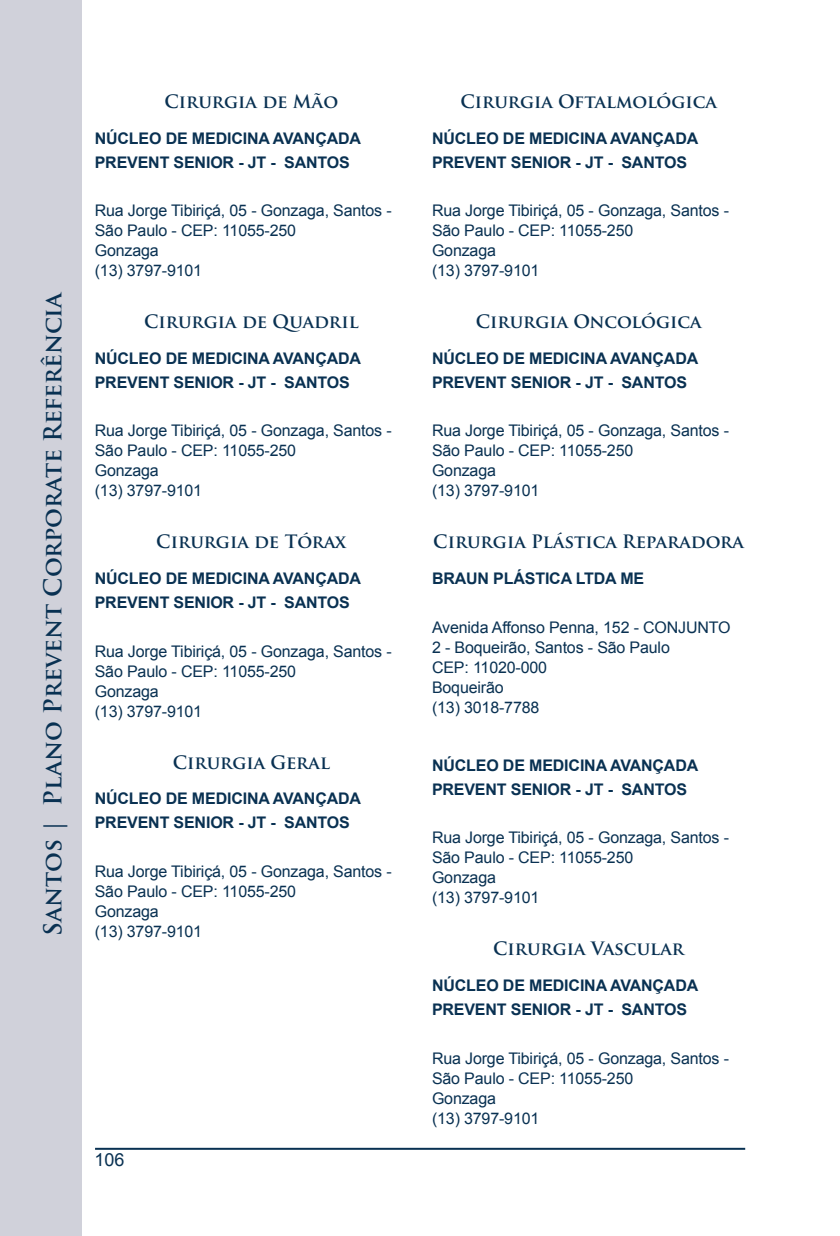
<style>
.page{position:relative;width:840px;height:1236px;background:#fff}
.page>*{position:absolute;margin:0;border:0;box-sizing:border-box;transform-origin:0 0}
.t1{font:700 24px "Trajan Pro";color:#093152}
.t2{font:700 18px "Trajan Pro";color:#093152}
.t3{font:18px "Arial";color:#093152}
.t4{font:16px/20px "Arial";letter-spacing:-.01em;color:#093152}
.t5{font:700 16px/24px "Arial";letter-spacing:-.01em;color:#093152}
</style>
<div class="page">
<div style="left:0;top:0;width:82px;height:1236px;background:#d0d1da"></div>
<hr style="left:95px;top:1148px;width:649px;height:2px;background:#093152">
<h1 class="t1" style="left:38px;top:936px;width:648px;rotate:-90deg">Santos | Plano Prevent Corporate Referência</h1>
<p class="t2" style="left:164px;top:90px;width:175px">Cirurgia de Mão</p>
<p class="t5" style="left:95px;top:126px;width:268px">NÚCLEO DE MEDICINA AVANÇADA<br>PREVENT SENIOR - JT - SANTOS</p>
<p class="t4" style="left:95px;top:201px;width:298px">Rua Jorge Tibiriçá, 05 - Gonzaga, Santos -<br>São Paulo - CEP: 11055-250<br>Gonzaga<br>(13) 3797-9101</p>
<p class="t2" style="left:144px;top:311px;width:216px">Cirurgia de Quadril</p>
<p class="t5" style="left:95px;top:347px;width:268px">NÚCLEO DE MEDICINA AVANÇADA<br>PREVENT SENIOR - JT - SANTOS</p>
<p class="t4" style="left:95px;top:421px;width:298px">Rua Jorge Tibiriçá, 05 - Gonzaga, Santos -<br>São Paulo - CEP: 11055-250<br>Gonzaga<br>(13) 3797-9101</p>
<p class="t2" style="left:156px;top:531px;width:191px">Cirurgia de Tórax</p>
<p class="t5" style="left:95px;top:567px;width:268px">NÚCLEO DE MEDICINA AVANÇADA<br>PREVENT SENIOR - JT - SANTOS</p>
<p class="t4" style="left:95px;top:641px;width:298px">Rua Jorge Tibiriçá, 05 - Gonzaga, Santos -<br>São Paulo - CEP: 11055-250<br>Gonzaga<br>(13) 3797-9101</p>
<p class="t2" style="left:173px;top:751px;width:159px">Cirurgia Geral</p>
<p class="t5" style="left:95px;top:787px;width:268px">NÚCLEO DE MEDICINA AVANÇADA<br>PREVENT SENIOR - JT - SANTOS</p>
<p class="t4" style="left:95px;top:861px;width:298px">Rua Jorge Tibiriçá, 05 - Gonzaga, Santos -<br>São Paulo - CEP: 11055-250<br>Gonzaga<br>(13) 3797-9101</p>
<p class="t3" style="left:94px;top:1148px;width:32px">106</p>
<p class="t2" style="left:460px;top:90px;width:258px">Cirurgia Oftalmológica</p>
<p class="t5" style="left:432px;top:126px;width:268px">NÚCLEO DE MEDICINA AVANÇADA<br>PREVENT SENIOR - JT - SANTOS</p>
<p class="t4" style="left:432px;top:201px;width:298px">Rua Jorge Tibiriçá, 05 - Gonzaga, Santos -<br>São Paulo - CEP: 11055-250<br>Gonzaga<br>(13) 3797-9101</p>
<p class="t2" style="left:475px;top:311px;width:227px">Cirurgia Oncológica</p>
<p class="t5" style="left:432px;top:347px;width:268px">NÚCLEO DE MEDICINA AVANÇADA<br>PREVENT SENIOR - JT - SANTOS</p>
<p class="t4" style="left:432px;top:421px;width:298px">Rua Jorge Tibiriçá, 05 - Gonzaga, Santos -<br>São Paulo - CEP: 11055-250<br>Gonzaga<br>(13) 3797-9101</p>
<p class="t2" style="left:433px;top:531px;width:312px">Cirurgia Plástica Reparadora</p>
<p class="t5" style="left:432px;top:567px;width:214px">BRAUN PLÁSTICA LTDA ME</p>
<p class="t4" style="left:432px;top:617px;width:300px">Avenida Affonso Penna, 152 - CONJUNTO<br>2 - Boqueirão, Santos - São Paulo<br>CEP: 11020-000<br>Boqueirão<br>(13) 3018-7788</p>
<p class="t5" style="left:432px;top:753px;width:268px">NÚCLEO DE MEDICINA AVANÇADA<br>PREVENT SENIOR - JT - SANTOS</p>
<p class="t4" style="left:432px;top:828px;width:298px">Rua Jorge Tibiriçá, 05 - Gonzaga, Santos -<br>São Paulo - CEP: 11055-250<br>Gonzaga<br>(13) 3797-9101</p>
<p class="t2" style="left:493px;top:938px;width:192px">Cirurgia Vascular</p>
<p class="t5" style="left:432px;top:974px;width:268px">NÚCLEO DE MEDICINA AVANÇADA<br>PREVENT SENIOR - JT - SANTOS</p>
<p class="t4" style="left:432px;top:1048px;width:298px">Rua Jorge Tibiriçá, 05 - Gonzaga, Santos -<br>São Paulo - CEP: 11055-250<br>Gonzaga<br>(13) 3797-9101</p>
</div>
